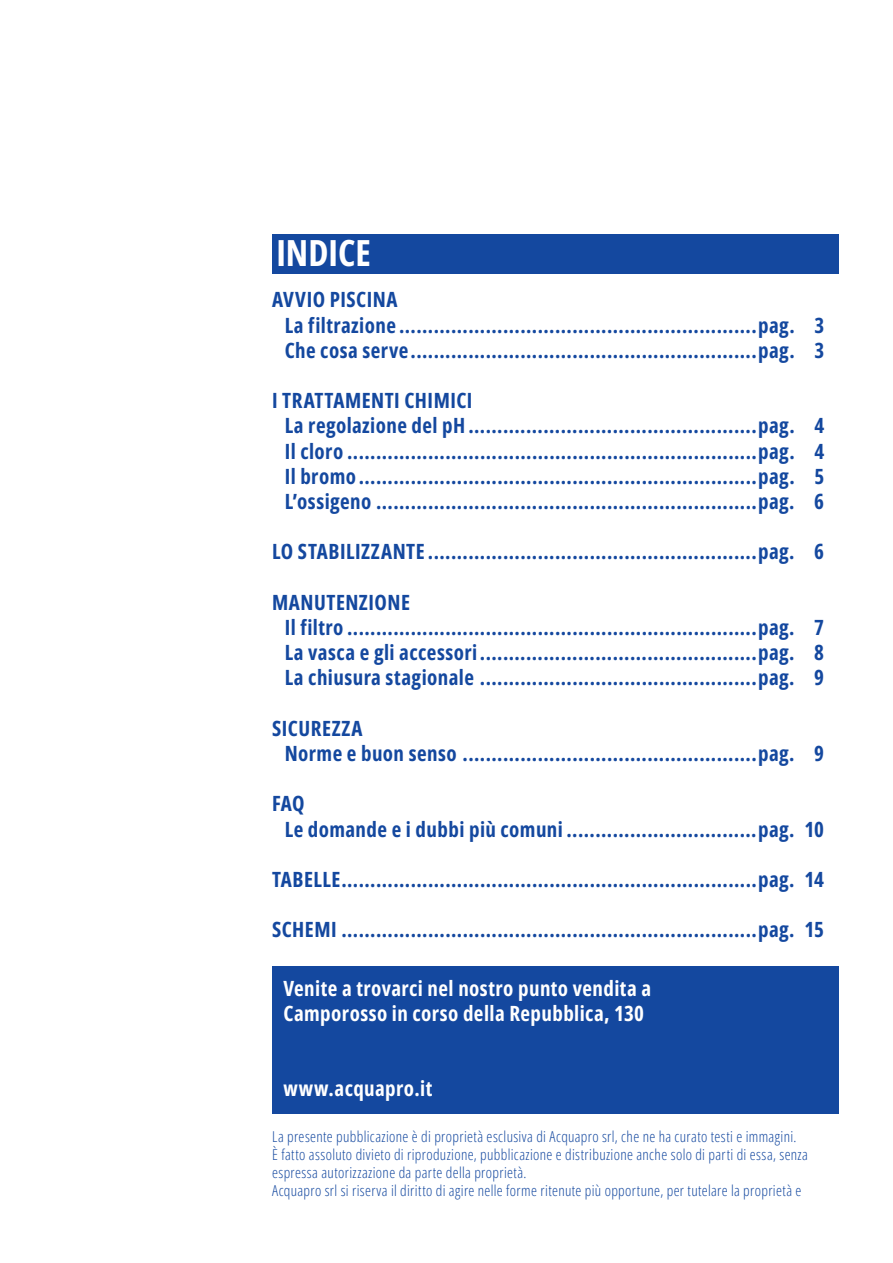
<style>
.page{position:relative;width:893px;height:1263px;background:#fff}
.page>*{position:absolute;margin:0;border:0;box-sizing:border-box;transform-origin:0 0}
.t1{font:700 36px "Open Sans Condensed";color:#fff}
.t2{font:700 21px/25.2px "Open Sans Condensed";letter-spacing:.02em;color:#14489f}
.t3{font:700 21px/25.2px "Open Sans Condensed";letter-spacing:.02em;color:#fff}
.t4{font:300 15px/18px "Open Sans Condensed";letter-spacing:.025em;color:#14489f}
</style>
<div class="page">
<div style="left:272px;top:234px;width:567px;height:39px;background:#14489f"></div>
<div style="left:272px;top:966px;width:567px;height:147px;background:#14489f"></div>
<h1 class="t1" style="left:276px;top:226px;width:96px">INDICE</h1>
<p class="t2" style="left:285px;top:287px;width:541px;text-indent:-13px">AVVIO PISCINA<br>La filtrazione ..............................................................pag. 3<br>Che cosa serve............................................................pag. 3</p>
<p class="t2" style="left:285px;top:387px;width:541px;text-indent:-13px">I TRATTAMENTI CHIMICI<br>La regolazione del pH..................................................pag. 4<br>Il cloro .......................................................................pag. 4<br>Il bromo.....................................................................pag. 5<br>L’ossigeno ..................................................................pag. 6</p>
<p class="t2" style="left:272px;top:539px;width:553px">LO STABILIZZANTE .........................................................pag. 6</p>
<p class="t2" style="left:285px;top:589px;width:541px;text-indent:-13px">MANUTENZIONE<br>Il filtro .......................................................................pag. 7<br>La vasca e gli accessori................................................pag. 8<br>La chiusura stagionale ................................................pag. 9</p>
<p class="t2" style="left:285px;top:715px;width:541px;text-indent:-13px">SICUREZZA<br>Norme e buon senso ...................................................pag. 9</p>
<p class="t2" style="left:285px;top:791px;width:541px;text-indent:-13px">FAQ<br>Le domande e i dubbi più comuni .................................pag. 10</p>
<p class="t2" style="left:272px;top:866px;width:553px">TABELLE........................................................................pag. 14</p>
<p class="t2" style="left:272px;top:917px;width:553px">SCHEMI ........................................................................pag. 15</p>
<p class="t3" style="left:283px;top:975px;width:369px">Venite a trovarci nel nostro punto vendita a<br>Camporosso in corso della Repubblica, 130</p>
<p class="t3" style="left:283px;top:1076px;width:150px">www.acquapro.it</p>
<p class="t4" style="left:272px;top:1127px;width:537px">La presente pubblicazione è di proprietà esclusiva di Acquapro srl, che ne ha curato testi e immagini.<br>È fatto assoluto divieto di riproduzione, pubblicazione e distribuzione anche solo di parti di essa, senza espressa autorizzazione da parte della proprietà.<br>Acquapro srl si riserva il diritto di agire nelle forme ritenute più opportune, per tutelare la proprietà e</p>
</div>
